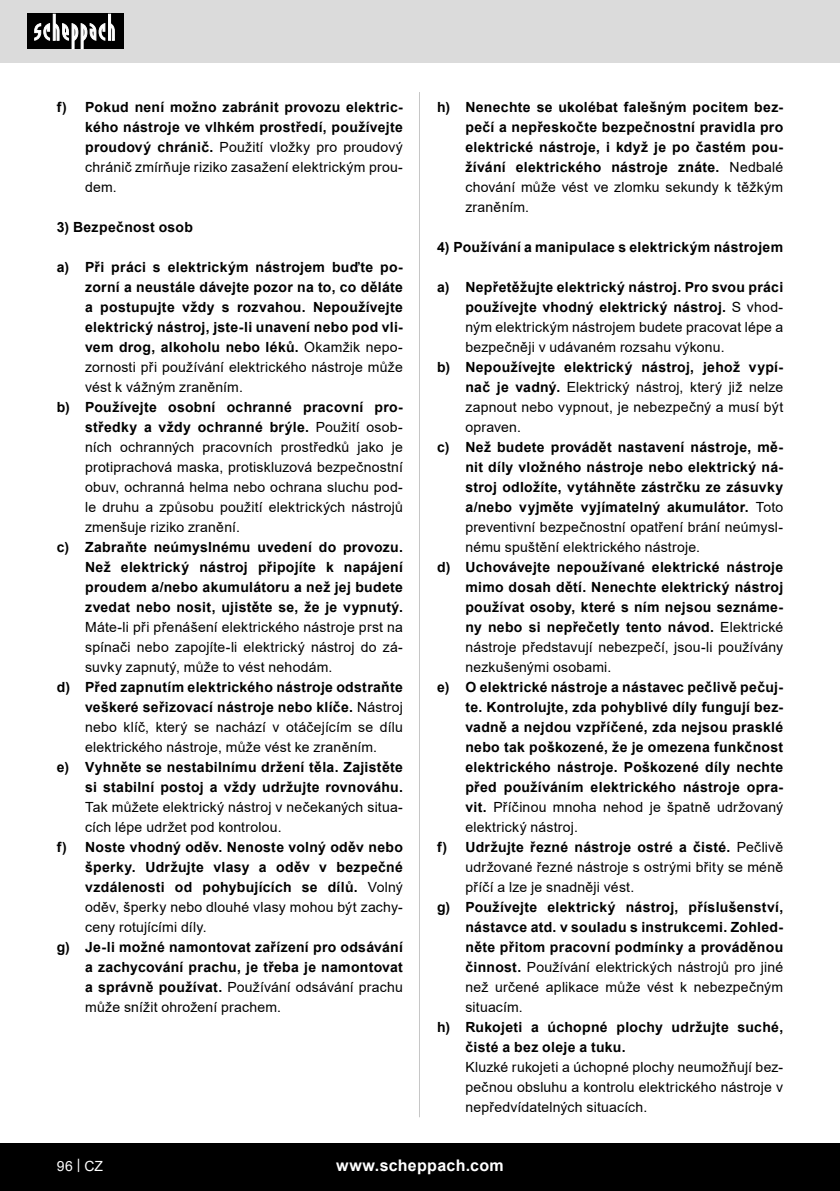
<style>
.page{position:relative;width:840px;height:1191px;background:#fff}
.page>*{position:absolute;margin:0;border:0;box-sizing:border-box;transform-origin:0 0}
.t1{font:700 16px "Arial";letter-spacing:.02em;color:#fff}
.t2{font:700 14px/20px "Arial";letter-spacing:.02em;color:#000;text-align:justify}
.t3{font:14px/20px "Arial";letter-spacing:.015em;color:#000;text-align:justify}
.t4{font:14px "Arial";color:#fff}
.s1{font-weight:400}
.s2{font-weight:700}
</style>
<div class="page">
<div style="left:0;top:0;width:839px;height:63px;background:#dbdbdb"></div>
<div style="left:0;top:1143px;width:839px;height:48px;background:#000"></div>
<div style="left:27px;top:14px;width:96px;height:35px;background:#000"></div>
<svg style="left:34px;top:14px;width:81px;height:35px"></svg>
<hr style="left:419px;top:92px;width:1px;height:1025px;background:#c7c7c7">
<p class="t2" style="left:85px;top:97px;width:319px;text-indent:-28px">f) Pokud není možno zabránit provozu elektric&shy;kého nástroje ve vlhkém prostředí, používejte proudový chránič. <span class="s1">Použití vložky pro proudový chránič zmírňuje riziko zasažení elektrickým prou&shy;dem.</span></p>
<p class="t2" style="left:57px;top:217px;width:138px">3) Bezpečnost osob</p>
<p class="t2" style="left:85px;top:257px;width:319px;text-indent:-28px">a) Při práci s elektrickým nástrojem buďte po&shy;zorní a neustále dávejte pozor na to, co děláte a postupujte vždy s rozvahou. Nepoužívejte elektrický nástroj, jste-li unavení nebo pod vli&shy;vem drog, alkoholu nebo léků. <span class="s1">Okamžik nepo&shy;zornosti při používání elektrického nástroje může vést k vážným zraněním.</span></p>
<p class="t3" style="left:85px;top:397px;width:319px;text-indent:-28px"><span class="s2">b) Používejte osobní ochranné pracovní pro&shy;středky a vždy ochranné brýle.</span> Použití osob&shy;ních ochranných pracovních prostředků jako je protiprachová maska, protiskluzová bezpečnostní obuv, ochranná helma nebo ochrana sluchu pod&shy;le druhu a způsobu použití elektrických nástrojů zmenšuje riziko zranění.</p>
<p class="t2" style="left:85px;top:537px;width:319px;text-indent:-28px">c) Zabraňte neúmyslnému uvedení do provozu.<br>Než elektrický nástroj připojíte k napájení proudem a/nebo akumulátoru a než jej budete zvedat nebo nosit, ujistěte se, že je vypnutý.<br><span class="s1">Máte-li při přenášení elektrického nástroje prst na spínači nebo zapojíte-li elektrický nástroj do zá&shy;suvky zapnutý, může to vést nehodám.</span></p>
<p class="t3" style="left:85px;top:677px;width:319px;text-indent:-28px"><span class="s2">d) Před zapnutím elektrického nástroje odstraňte veškeré seřizovací nástroje nebo klíče.</span> Nástroj nebo klíč, který se nachází v otáčejícím se dílu elektrického nástroje, může vést ke zraněním.</p>
<p class="t2" style="left:85px;top:757px;width:319px;text-indent:-28px">e) Vyhněte se nestabilnímu držení těla. Zajistěte si stabilní postoj a vždy udržujte rovnováhu.<br><span class="s1">Tak můžete elektrický nástroj v nečekaných situa&shy;cích lépe udržet pod kontrolou.</span></p>
<p class="t2" style="left:85px;top:837px;width:319px;text-indent:-28px">f) Noste vhodný oděv. Nenoste volný oděv nebo šperky. Udržujte vlasy a oděv v bezpečné vzdálenosti od pohybujících se dílů. <span class="s1">Volný oděv, šperky nebo dlouhé vlasy mohou být zachy&shy;ceny rotujícími díly.</span></p>
<p class="t2" style="left:85px;top:937px;width:319px;text-indent:-28px">g) Je-li možné namontovat zařízení pro odsávání a zachycování prachu, je třeba je namontovat a správně používat. <span class="s1">Používání odsávání prachu může snížit ohrožení prachem.</span></p>
<p class="t2" style="left:465px;top:97px;width:319px;text-indent:-28px">h) Nenechte se ukolébat falešným pocitem bez&shy;pečí a nepřeskočte bezpečnostní pravidla pro elektrické nástroje, i když je po častém pou&shy;žívání elektrického nástroje znáte. <span class="s1">Nedbalé chování může vést ve zlomku sekundy k těžkým zraněním.</span></p>
<p class="t2" style="left:437px;top:237px;width:347px">4) Používání a manipulace s elektrickým nástrojem</p>
<p class="t3" style="left:465px;top:277px;width:319px;text-indent:-28px"><span class="s2">a) Nepřetěžujte elektrický nástroj. Pro svou práci používejte vhodný elektrický nástroj.</span> S vhod&shy;ným elektrickým nástrojem budete pracovat lépe a bezpečněji v udávaném rozsahu výkonu.</p>
<p class="t3" style="left:465px;top:357px;width:319px;text-indent:-28px"><span class="s2">b) Nepoužívejte elektrický nástroj, jehož vypí&shy;nač je vadný.</span> Elektrický nástroj, který již nelze zapnout nebo vypnout, je nebezpečný a musí být opraven.</p>
<p class="t2" style="left:465px;top:437px;width:319px;text-indent:-28px">c) Než budete provádět nastavení nástroje, mě&shy;nit díly vložného nástroje nebo elektrický ná&shy;stroj odložíte, vytáhněte zástrčku ze zásuvky a/nebo vyjměte vyjímatelný akumulátor. <span class="s1">Toto preventivní bezpečnostní opatření brání neúmysl&shy;nému spuštění elektrického nástroje.</span></p>
<p class="t2" style="left:465px;top:557px;width:319px;text-indent:-28px">d) Uchovávejte nepoužívané elektrické nástroje mimo dosah dětí. Nenechte elektrický nástroj používat osoby, které s ním nejsou seznáme&shy;ny nebo si nepřečetly tento návod. <span class="s1">Elektrické nástroje představují nebezpečí, jsou-li používány nezkušenými osobami.</span></p>
<p class="t2" style="left:465px;top:677px;width:319px;text-indent:-28px">e) O elektrické nástroje a nástavec pečlivě pečuj&shy;te. Kontrolujte, zda pohyblivé díly fungují bez&shy;vadně a nejdou vzpříčené, zda nejsou prasklé nebo tak poškozené, že je omezena funkčnost elektrického nástroje. Poškozené díly nechte před používáním elektrického nástroje opra&shy;vit. <span class="s1">Příčinou mnoha nehod je špatně udržovaný elektrický nástroj.</span></p>
<p class="t3" style="left:465px;top:837px;width:319px;text-indent:-28px"><span class="s2">f) Udržujte řezné nástroje ostré a čisté.</span> Pečlivě udržované řezné nástroje s ostrými břity se méně příčí a lze je snadněji vést.</p>
<p class="t2" style="left:465px;top:897px;width:319px;text-indent:-28px">g) Používejte elektrický nástroj, příslušenství, nástavce atd. v souladu s instrukcemi. Zohled&shy;něte přitom pracovní podmínky a prováděnou činnost. <span class="s1">Používání elektrických nástrojů pro jiné než určené aplikace může vést k nebezpečným situacím.</span></p>
<p class="t2" style="left:465px;top:1017px;width:319px;text-indent:-28px">h) Rukojeti a úchopné plochy udržujte suché, čisté a bez oleje a tuku.</p>
<p class="t3" style="left:465px;top:1057px;width:319px">Kluzké rukojeti a úchopné plochy neumožňují bez&shy;pečnou obsluhu a kontrolu elektrického nástroje v nepředvídatelných situacích.</p>
<p class="t4" style="left:57px;top:1156px;width:48px">96 | CZ</p>
<p class="t1" style="left:336px;top:1154px;width:169px">www.scheppach.com</p>
</div>
